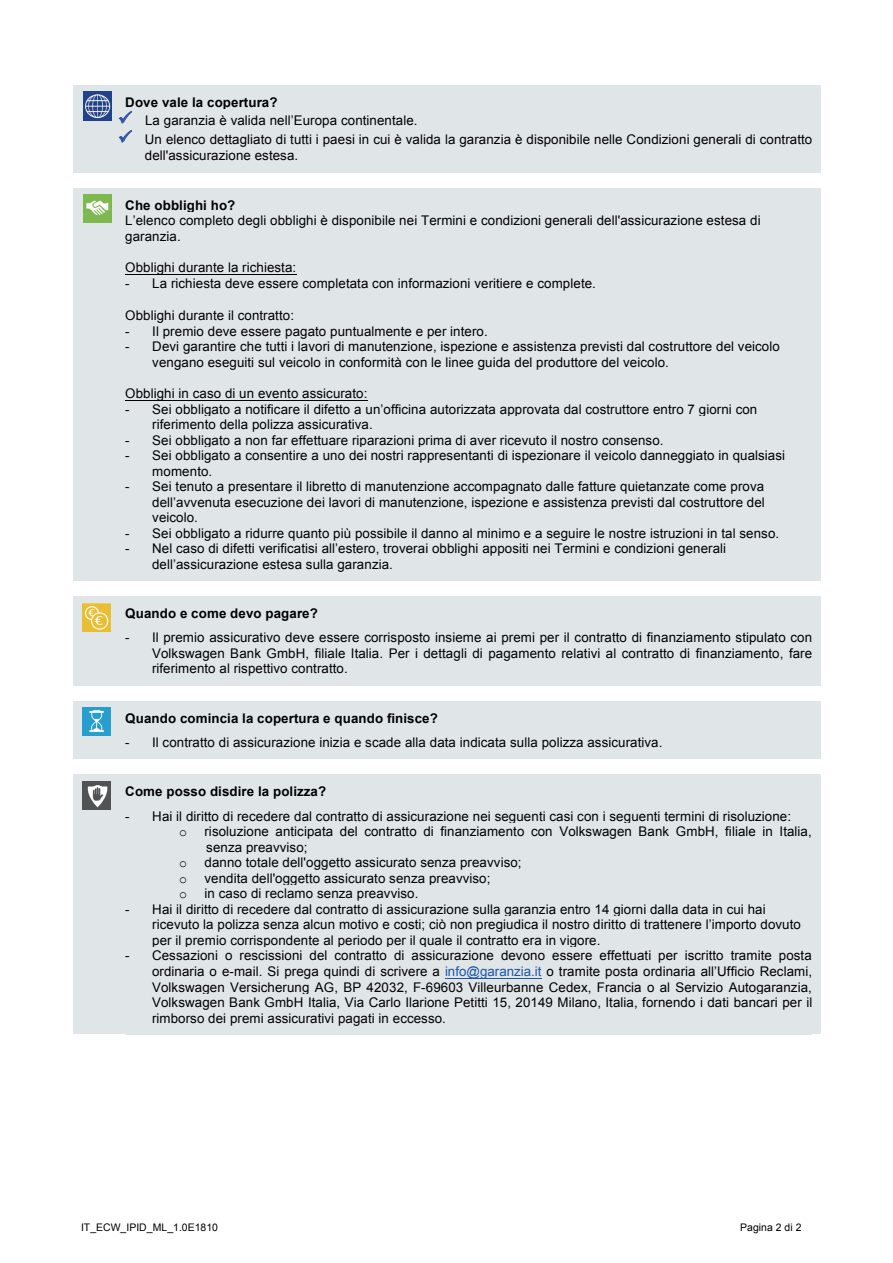
<style>
.page{position:relative;width:893px;height:1263px;background:#fff}
.page>*{position:absolute;margin:0;border:0;box-sizing:border-box;transform-origin:0 0}
.t1{font:13.35px/15.5px "Arial";letter-spacing:.005em;color:#000001}
.t2{font:700 13.35px "Arial";letter-spacing:.01em;color:#000001}
.t3{font:13.35px "Courier New";color:#000001}
.t4{font:10.5px "Arial";letter-spacing:.005em;color:#000001}
.s1{color:#3052a3}
.s2{color:#1e56a6}
</style>
<div class="page">
<div style="left:73px;top:85px;width:44px;height:87px;background:#e0e6e8"></div>
<div style="left:117px;top:85px;width:703px;height:87px;background:#e0e6e8"></div>
<svg style="left:119px;top:111px;width:13px;height:13px"></svg>
<svg style="left:119px;top:130px;width:13px;height:13px"></svg>
<div style="left:73px;top:188px;width:44px;height:393px;background:#e0e6e8"></div>
<div style="left:117px;top:188px;width:703px;height:393px;background:#e0e6e8"></div>
<hr style="left:125px;top:274px;width:171px;height:1px;background:#000001">
<hr style="left:125px;top:400px;width:243px;height:1px;background:#000001">
<div style="left:73px;top:596px;width:44px;height:89px;background:#e0e6e8"></div>
<div style="left:117px;top:596px;width:703px;height:89px;background:#e0e6e8"></div>
<div style="left:73px;top:701px;width:44px;height:58px;background:#e0e6e8"></div>
<div style="left:117px;top:701px;width:703px;height:58px;background:#e0e6e8"></div>
<div style="left:73px;top:774px;width:44px;height:260px;background:#e0e6e8"></div>
<div style="left:117px;top:774px;width:703px;height:260px;background:#e0e6e8"></div>
<hr style="left:445px;top:978px;width:96px;height:1px;background:#1e56a6">
<img style="left:83px;top:92px;width:28px;height:28px">
<img style="left:83px;top:195px;width:28px;height:28px">
<img style="left:82px;top:603px;width:29px;height:28px">
<img style="left:82px;top:708px;width:28px;height:28px">
<img style="left:82px;top:781px;width:28px;height:28px">
<p class="t2" style="left:125px;top:93px;width:154px">Dove vale la copertura?</p>
<p class="t1" style="left:118px;top:113px;width:301px"><span class="s1">✓</span> La garanzia è valida nell’Europa continentale.</p>
<p class="t1" style="left:145px;top:132px;width:669px;line-height:15.9px;text-indent:-27px"><span class="s1">✓</span> Un elenco dettagliato di tutti i paesi in cui è valida la garanzia è disponibile nelle Condizioni generali di contratto dell'assicurazione estesa.</p>
<p class="t2" style="left:125px;top:196px;width:112px">Che obblighi ho?</p>
<p class="t1" style="left:125px;top:213px;width:637px;line-height:15.9px">L’elenco completo degli obblighi è disponibile nei Termini e condizioni generali dell'assicurazione estesa di garanzia.</p>
<p class="t1" style="left:125px;top:260px;width:172px">Obblighi durante la richiesta:</p>
<p class="t1" style="left:125px;top:276px;width:472px">- La richiesta deve essere completata con informazioni veritiere e complete.</p>
<p class="t1" style="left:125px;top:307px;width:170px">Obblighi durante il contratto:</p>
<p class="t1" style="left:125px;top:323px;width:364px">- Il premio deve essere pagato puntualmente e per intero.</p>
<p class="t1" style="left:152px;top:339px;width:629px;text-indent:-27px">- Devi garantire che tutti i lavori di manutenzione, ispezione e assistenza previsti dal costruttore del veicolo vengano eseguiti sul veicolo in conformità con le linee guida del produttore del veicolo.</p>
<p class="t1" style="left:125px;top:386px;width:244px">Obblighi in caso di un evento assicurato:</p>
<p class="t1" style="left:152px;top:401px;width:607px;text-indent:-27px">- Sei obbligato a notificare il difetto a un’officina autorizzata approvata dal costruttore entro 7 giorni con riferimento della polizza assicurativa.</p>
<p class="t1" style="left:125px;top:432px;width:540px">- Sei obbligato a non far effettuare riparazioni prima di aver ricevuto il nostro consenso.</p>
<p class="t1" style="left:152px;top:448px;width:634px;text-indent:-27px">- Sei obbligato a consentire a uno dei nostri rappresentanti di ispezionare il veicolo danneggiato in qualsiasi momento.</p>
<p class="t1" style="left:152px;top:479px;width:614px;text-align:justify;text-indent:-27px">- Sei tenuto a presentare il libretto di manutenzione accompagnato dalle fatture quietanzate come prova dell’avvenuta esecuzione dei lavori di manutenzione, ispezione e assistenza previsti dal costruttore del veicolo.</p>
<p class="t1" style="left:125px;top:526px;width:655px">- Sei obbligato a ridurre quanto più possibile il danno al minimo e a seguire le nostre istruzioni in tal senso.</p>
<p class="t1" style="left:152px;top:541px;width:576px;text-indent:-27px">- Nel caso di difetti verificatisi all’estero, troverai obblighi appositi nei Termini e condizioni generali dell’assicurazione estesa sulla garanzia.</p>
<p class="t2" style="left:125px;top:604px;width:194px">Quando e come devo pagare?</p>
<p class="t1" style="left:152px;top:630px;width:662px;text-align:justify;text-indent:-27px">- Il premio assicurativo deve essere corrisposto insieme ai premi per il contratto di finanziamento stipulato con Volkswagen Bank GmbH, filiale Italia. Per i dettagli di pagamento relativi al contratto di finanziamento, fare riferimento al rispettivo contratto.</p>
<p class="t2" style="left:125px;top:709px;width:314px">Quando comincia la copertura e quando finisce?</p>
<p class="t1" style="left:125px;top:735px;width:539px">- Il contratto di assicurazione inizia e scade alla data indicata sulla polizza assicurativa.</p>
<p class="t2" style="left:125px;top:782px;width:202px">Come posso disdire la polizza?</p>
<p class="t1" style="left:125px;top:808px;width:667px">- Hai il diritto di recedere dal contratto di assicurazione nei seguenti casi con i seguenti termini di risoluzione:</p>
<p class="t3" style="left:179px;top:824px;width:9px">o</p>
<p class="t1" style="left:204px;top:824px;width:609px">risoluzione anticipata del contratto di finanziamento con Volkswagen Bank GmbH, filiale in Italia, senza preavviso;</p>
<p class="t3" style="left:179px;top:855px;width:9px">o</p>
<p class="t1" style="left:204px;top:855px;width:319px">danno totale dell'oggetto assicurato senza preavviso;</p>
<p class="t3" style="left:179px;top:870px;width:9px">o</p>
<p class="t1" style="left:204px;top:870px;width:287px">vendita dell'oggetto assicurato senza preavviso;</p>
<p class="t3" style="left:179px;top:886px;width:9px">o</p>
<p class="t1" style="left:204px;top:886px;width:215px">in caso di reclamo senza preavviso.</p>
<p class="t1" style="left:152px;top:901px;width:650px;text-indent:-27px">- Hai il diritto di recedere dal contratto di assicurazione sulla garanzia entro 14 giorni dalla data in cui hai ricevuto la polizza senza alcun motivo e costi; ciò non pregiudica il nostro diritto di trattenere l’importo dovuto per il premio corrispondente al periodo per il quale il contratto era in vigore.</p>
<p class="t1" style="left:152px;top:948px;width:662px;text-align:justify;text-indent:-27px">- Cessazioni o rescissioni del contratto di assicurazione devono essere effettuati per iscritto tramite posta ordinaria o e-mail. Si prega quindi di scrivere a <span class="s2">info@garanzia.it</span> o tramite posta ordinaria all’Ufficio Reclami, Volkswagen Versicherung AG, BP 42032, F-69603 Villeurbanne Cedex, Francia o al Servizio Autogaranzia, Volkswagen Bank GmbH Italia, Via Carlo Ilarione Petitti 15, 20149 Milano, Italia, fornendo i dati bancari per il rimborso dei premi assicurativi pagati in eccesso.</p>
<p class="t4" style="left:81px;top:1221px;width:139px">IT_ECW_IPID_ML_1.0E1810</p>
<p class="t4" style="left:740px;top:1221px;width:63px">Pagina 2 di 2</p>
</div>
